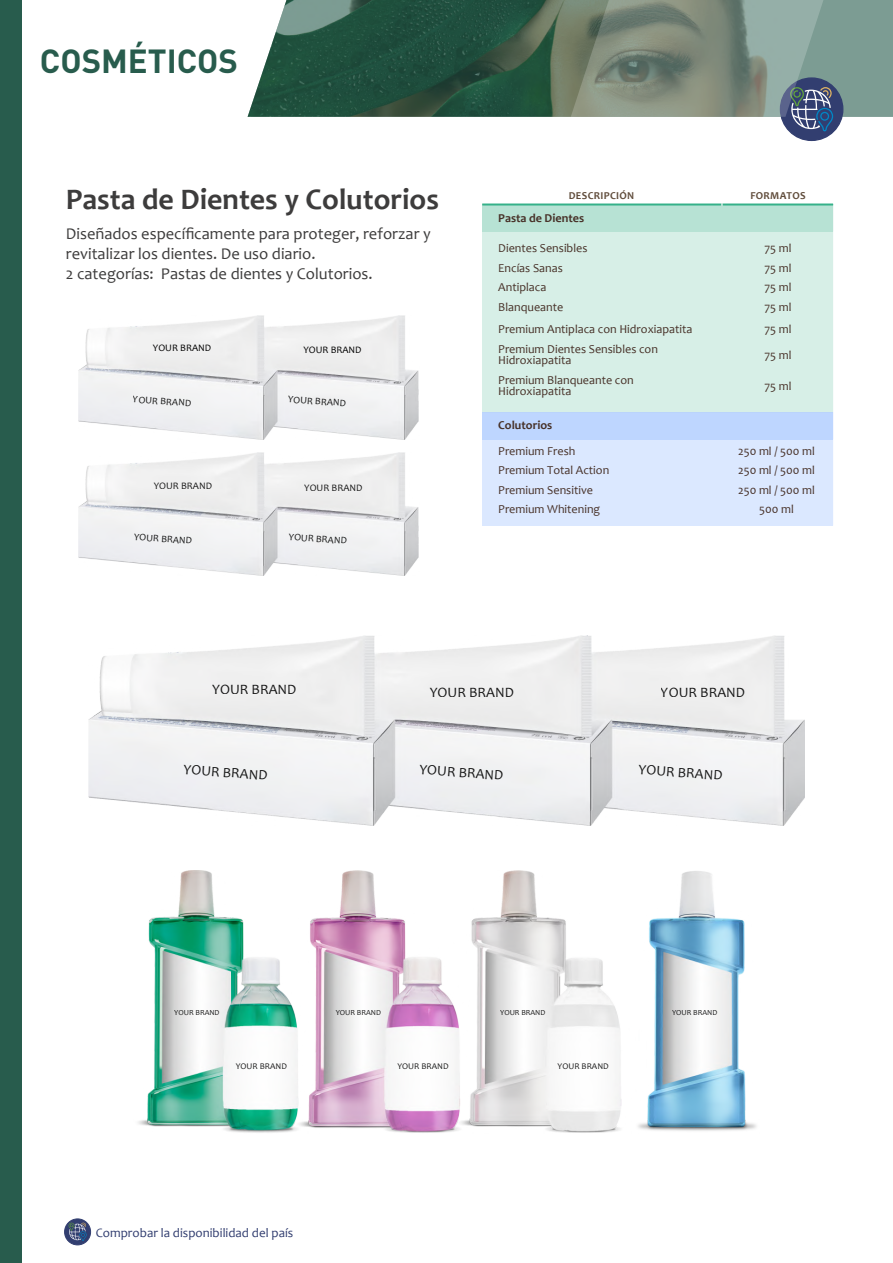
<style>
.page{position:relative;width:893px;height:1263px;background:#fff}
.page>*{position:absolute;margin:0;border:0;box-sizing:border-box;transform-origin:0 0}
.t1{font:700 33px "DIN";color:#285c4d}
.t2{font:700 30px "Candara";color:#3d3c3c}
.t3{font:16.5px/19.8px "Candara";color:#3d3c3c}
.t4{font:14.4px "Candara";color:#000}
.t5{font:12.9px "Candara";color:#323e70}
.t6{font:12.15px/19.5px "Candara";color:#473128}
.t7{font:700 12.15px "Candara";color:#473128}
.t8{font:700 10.65px "Candara";letter-spacing:.03em;color:#604c3b}
.t9{font:9.9px "Candara";color:#000}
.t10{font:8.7px "Candara";color:#000}
.t11{font:7.65px "Candara";color:#000}
</style>
<div class="page">
<div style="left:0;top:0;width:21px;height:1263px;background:#285c4d"></div>
<img style="left:248px;top:0;width:645px;height:117px">
<div style="left:780px;top:78px;width:63px;height:62px;background:#323e70;border-radius:50%"></div>
<svg style="left:571px;top:0;width:262px;height:131px;background:#87958c"></svg>
<div style="left:65px;top:1219px;width:26px;height:26px;background:#323e70;border-radius:50%"></div>
<div style="left:64px;top:1218px;width:27px;height:27px;border:1px solid #323e70;border-radius:50%"></div>
<svg style="left:69px;top:1222px;width:18px;height:19px"></svg>
<img style="left:89px;top:635px;width:715px;height:191px">
<div style="left:482px;top:204px;width:351px;height:208px;background:#d7efe7"></div>
<div style="left:482px;top:204px;width:351px;height:27px;background:#b7e2d4"></div>
<div style="left:482px;top:412px;width:351px;height:114px;background:#dbe8ff"></div>
<div style="left:482px;top:412px;width:351px;height:27px;background:#bed6ff"></div>
<hr style="left:482px;top:204px;width:239px;height:1px;background:#35b189">
<hr style="left:723px;top:204px;width:110px;height:1px;background:#35b189">
<img style="left:79px;top:316px;width:340px;height:123px">
<img style="left:79px;top:452px;width:340px;height:124px">
<img style="left:138px;top:870px;width:619px;height:263px">
<h1 class="t1" style="left:40px;top:40px;width:200px">COSMÉTICOS</h1>
<h2 class="t2" style="left:66px;top:181px;width:374px">Pasta de Dientes y Colutorios</h2>
<h3 class="t3" style="left:66px;top:224px;width:366px">Diseñados específicamente para proteger, reforzar y revitalizar los dientes. De uso diario.<br>2 categorías: Pastas de dientes y Colutorios.</h3>
<p class="t9" style="left:153px;top:341px;width:60px">YOUR BRAND</p>
<p class="t9" style="left:303px;top:344px;width:60px">YOUR BRAND</p>
<p class="t9" style="left:134px;top:393px;width:60px;rotate:4deg">YOUR BRAND</p>
<p class="t9" style="left:288px;top:393px;width:60px;rotate:4deg">YOUR BRAND</p>
<p class="t9" style="left:154px;top:479px;width:60px">YOUR BRAND</p>
<p class="t9" style="left:304px;top:481px;width:60px">YOUR BRAND</p>
<p class="t9" style="left:134px;top:530px;width:60px;rotate:4deg">YOUR BRAND</p>
<p class="t9" style="left:289px;top:530px;width:60px;rotate:4deg">YOUR BRAND</p>
<p class="t8" style="left:569px;top:188px;width:67px">DESCRIPCIÓN</p>
<p class="t8" style="left:750px;top:188px;width:57px">FORMATOS</p>
<p class="t7" style="left:498px;top:211px;width:87px">Pasta de Dientes</p>
<p class="t6" style="left:498px;top:238px;width:91px">Dientes Sensibles<br>Encías Sanas<br>Antiplaca<br>Blanqueante</p>
<p class="t6" style="left:498px;top:319px;width:196px;line-height:20.1px">Premium Antiplaca con Hidroxiapatita<br>Premium Dientes Sensibles con</p>
<p class="t6" style="left:498px;top:351px;width:137px">Hidroxiapatita<br>Premium Blanqueante con</p>
<p class="t6" style="left:498px;top:382px;width:75px">Hidroxiapatita</p>
<p class="t7" style="left:498px;top:417px;width:55px">Colutorios</p>
<p class="t6" style="left:498px;top:441px;width:113px">Premium Fresh<br>Premium Total Action<br>Premium Sensitive<br>Premium Whitening</p>
<p class="t6" style="left:764px;top:238px;width:29px;text-align:justify">75 ml 75 ml 75 ml 75 ml</p>
<p class="t6" style="left:764px;top:316px;width:29px;line-height:25.8px">75 ml<br>75 ml</p>
<p class="t6" style="left:764px;top:376px;width:29px">75 ml</p>
<p class="t6" style="left:738px;top:441px;width:78px;text-align:center">250 ml / 500 ml<br>250 ml / 500 ml<br>250 ml / 500 ml<br>500 ml</p>
<p class="t4" style="left:212px;top:680px;width:86px">YOUR BRAND</p>
<p class="t4" style="left:430px;top:683px;width:86px">YOUR BRAND</p>
<p class="t4" style="left:661px;top:683px;width:86px">YOUR BRAND</p>
<p class="t4" style="left:184px;top:760px;width:86px;rotate:4deg">YOUR BRAND</p>
<p class="t4" style="left:420px;top:760px;width:86px;rotate:4deg">YOUR BRAND</p>
<p class="t4" style="left:639px;top:760px;width:86px;rotate:4deg">YOUR BRAND</p>
<p class="t11" style="left:174px;top:1008px;width:47px">YOUR BRAND</p>
<p class="t11" style="left:336px;top:1008px;width:47px">YOUR BRAND</p>
<p class="t11" style="left:500px;top:1008px;width:47px">YOUR BRAND</p>
<p class="t11" style="left:672px;top:1008px;width:47px">YOUR BRAND</p>
<p class="t10" style="left:236px;top:1061px;width:53px">YOUR BRAND</p>
<p class="t10" style="left:397px;top:1061px;width:53px">YOUR BRAND</p>
<p class="t10" style="left:558px;top:1061px;width:53px">YOUR BRAND</p>
<p class="t5" style="left:96px;top:1224px;width:199px">Comprobar la disponibilidad del país</p>
</div>
